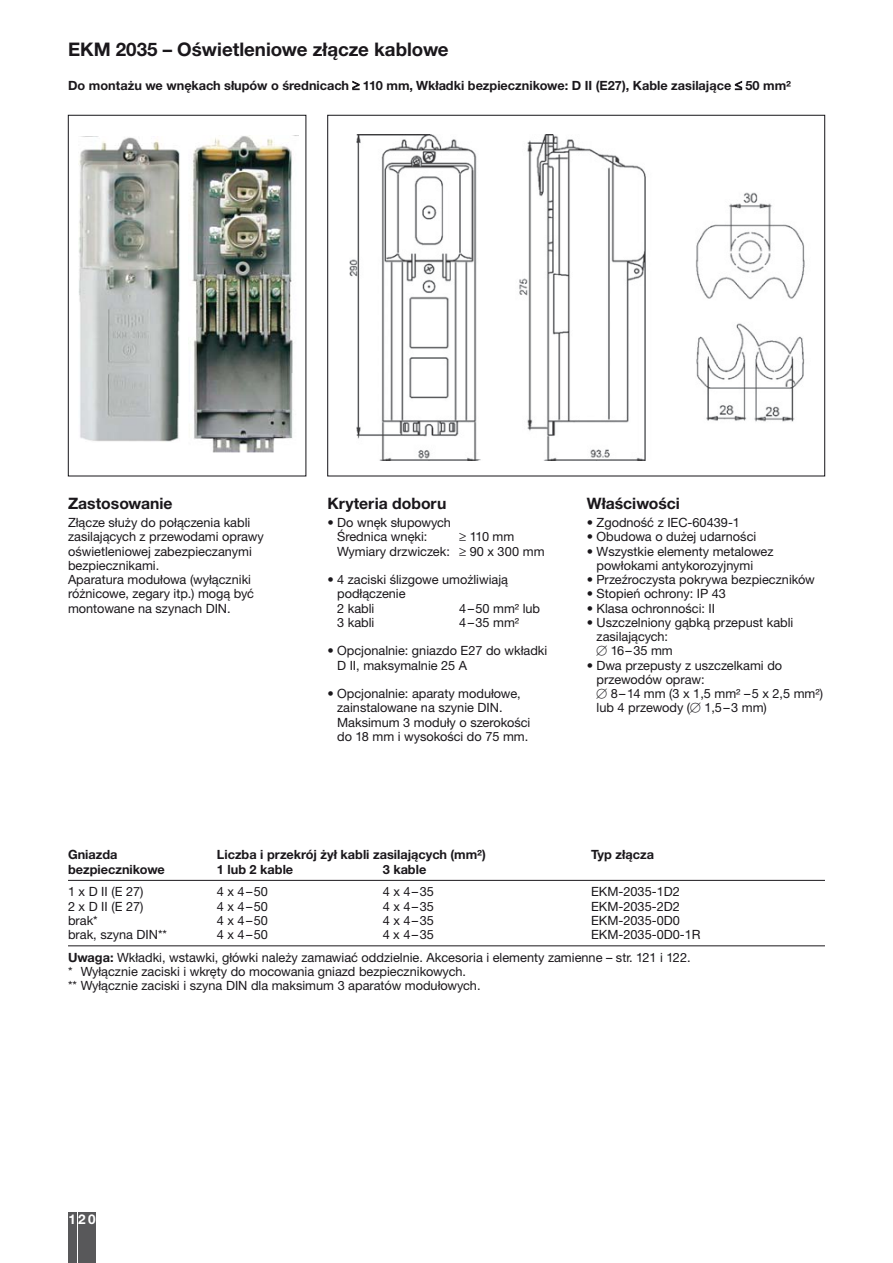
<style>
.page{position:relative;width:893px;height:1263px;background:#fff}
.page>*{position:absolute;margin:0;border:0;box-sizing:border-box;transform-origin:0 0}
.t1{font:700 18.75px "Helvetica Neue CE";color:#1a171b}
.t2{font:700 15.75px "Helvetica Neue CE";color:#1a171b}
.t3{font:700 13.5px "Helvetica Neue CE";color:#fff}
.t4{font:12.75px/14.2px "Helvetica Neue CE";color:#1a171b}
.t5{font:700 12.75px "Helvetica Neue CE";color:#1a171b}
.s1{font-family:"Mathematical Pi One";color:#161519}
.s2{font-weight:700}
</style>
<div class="page">
<div style="left:68px;top:1212px;width:9px;height:51px;background:#58585a"></div>
<div style="left:78px;top:1212px;width:8px;height:51px;background:#58585a"></div>
<div style="left:88px;top:1212px;width:8px;height:51px;background:#58585a"></div>
<img style="left:79px;top:136px;width:101px;height:306px">
<div style="left:68px;top:115px;width:238px;height:361px;border:1px solid #161519"></div>
<img style="left:349px;top:134px;width:456px;height:327px">
<img style="left:190px;top:136px;width:103px;height:317px">
<hr style="left:68px;top:880px;width:757px;height:1px;background:#1a171b">
<hr style="left:68px;top:945px;width:757px;height:1px;background:#1a171b">
<h1 class="t1" style="left:68px;top:43px;width:382px">EKM 2035 – Oświetleniowe złącze kablowe</h1>
<p class="t5" style="left:68px;top:80px;width:724px">Do montażu we wnękach słupów o średnicach ≥ 110 mm, Wkładki bezpiecznikowe: D II (E27), Kable zasilające ≤ 50 mm²</p>
<p class="t2" style="left:68px;top:497px;width:106px">Zastosowanie</p>
<p class="t4" style="left:68px;top:517px;width:197px">Złącze służy do połączenia kabli zasilających z przewodami oprawy oświetleniowej zabezpieczanymi bezpiecznikami.<br>Aparatura modułowa (wyłączniki różnicowe, zegary itp.) mogą być montowane na szynach DIN.</p>
<p class="t2" style="left:327px;top:497px;width:120px">Kryteria doboru</p>
<p class="t4" style="left:337px;top:517px;width:115px;text-indent:-10px">• Do wnęk słupowych<br>Średnica wnęki:</p>
<p class="t4" style="left:337px;top:531px;width:209px;text-indent:122px">≥ 110 mm<br>Wymiary drzwiczek: ≥ 90 x 300 mm</p>
<p class="t4" style="left:337px;top:574px;width:172px;text-indent:-10px">• 4 zaciski ślizgowe umożliwiają podłączenie<br>2 kabli</p>
<p class="t4" style="left:459px;top:602px;width:82px">4–50 mm² lub</p>
<p class="t4" style="left:337px;top:616px;width:39px">3 kabli</p>
<p class="t4" style="left:459px;top:616px;width:61px">4–35 mm²</p>
<p class="t4" style="left:337px;top:645px;width:212px;text-indent:-10px">• Opcjonalnie: gniazdo E27 do wkładki<br>D II, maksymalnie 25 A</p>
<p class="t4" style="left:337px;top:688px;width:195px;text-indent:-10px">• Opcjonalnie: aparaty modułowe, zainstalowane na szynie DIN.<br>Maksimum 3 moduły o szerokości do 18 mm i wysokości do 75 mm.</p>
<p class="t2" style="left:587px;top:497px;width:95px">Właściwości</p>
<p class="t4" style="left:587px;top:517px;width:155px">• Zgodność z IEC-60439-1</p>
<p class="t4" style="left:587px;top:531px;width:171px">• Obudowa o dużej udarności</p>
<p class="t4" style="left:596px;top:545px;width:178px;text-indent:-10px">• Wszystkie elementy metalowez powłokami antykorozyjnymi</p>
<p class="t4" style="left:587px;top:574px;width:229px">• Przeźroczysta pokrywa bezpieczników</p>
<p class="t4" style="left:587px;top:588px;width:141px">• Stopień ochrony: IP 43</p>
<p class="t4" style="left:587px;top:602px;width:130px">• Klasa ochronności: II</p>
<p class="t4" style="left:596px;top:616px;width:198px;text-indent:-10px">• Uszczelniony gąbką przepust kabli zasilających:</p>
<p class="t4" style="left:596px;top:645px;width:78px"><span class="s1">-</span> 16–35 mm</p>
<p class="t4" style="left:596px;top:659px;width:187px;text-indent:-10px">• Dwa przepusty z uszczelkami do przewodów opraw:</p>
<p class="t4" style="left:596px;top:688px;width:228px"><span class="s1">-</span> 8–14 mm (3 x 1,5 mm² –5 x 2,5 mm²) lub 4 przewody (<span class="s1">-</span> 1,5–3 mm)</p>
<p class="t5" style="left:68px;top:850px;width:51px">Gniazda</p>
<p class="t5" style="left:217px;top:850px;width:271px">Liczba i przekrój żył kabli zasilających (mm²)</p>
<p class="t5" style="left:591px;top:850px;width:64px">Typ złącza</p>
<p class="t5" style="left:68px;top:864px;width:98px">bezpiecznikowe</p>
<p class="t5" style="left:217px;top:864px;width:78px">1 lub 2 kable</p>
<p class="t5" style="left:383px;top:864px;width:45px">3 kable</p>
<p class="t4" style="left:68px;top:886px;width:77px">1 x D II (E 27)</p>
<p class="t4" style="left:217px;top:886px;width:53px">4 x 4–50</p>
<p class="t4" style="left:383px;top:886px;width:53px">4 x 4–35</p>
<p class="t4" style="left:591px;top:886px;width:90px">EKM-2035-1D2</p>
<p class="t4" style="left:68px;top:900px;width:77px">2 x D II (E 27)</p>
<p class="t4" style="left:217px;top:900px;width:53px">4 x 4–50</p>
<p class="t4" style="left:383px;top:900px;width:53px">4 x 4–35</p>
<p class="t4" style="left:591px;top:900px;width:90px">EKM-2035-2D2</p>
<p class="t4" style="left:68px;top:914px;width:31px">brak*</p>
<p class="t4" style="left:217px;top:914px;width:53px">4 x 4–50</p>
<p class="t4" style="left:383px;top:914px;width:53px">4 x 4–35</p>
<p class="t4" style="left:591px;top:914px;width:90px">EKM-2035-0D0</p>
<p class="t4" style="left:68px;top:928px;width:100px">brak, szyna DIN**</p>
<p class="t4" style="left:217px;top:928px;width:53px">4 x 4–50</p>
<p class="t4" style="left:382px;top:928px;width:53px">4 x 4–35</p>
<p class="t4" style="left:68px;top:924px;width:634px;line-height:22.8px;text-indent:523px">EKM-2035-0D0-1R<br><span class="s2">Uwaga:</span> Wkładki, wstawki, główki należy zamawiać oddzielnie. Akcesoria i elementy zamienne – str. 121 i 122.</p>
<p class="t4" style="left:68px;top:965px;width:414px">* Wyłącznie zaciski i wkręty do mocowania gniazd bezpiecznikowych.<br>** Wyłącznie zaciski i szyna DIN dla maksimum 3 aparatów modułowych.</p>
<p class="t3" style="left:69px;top:1215px;width:29px">120</p>
</div>
